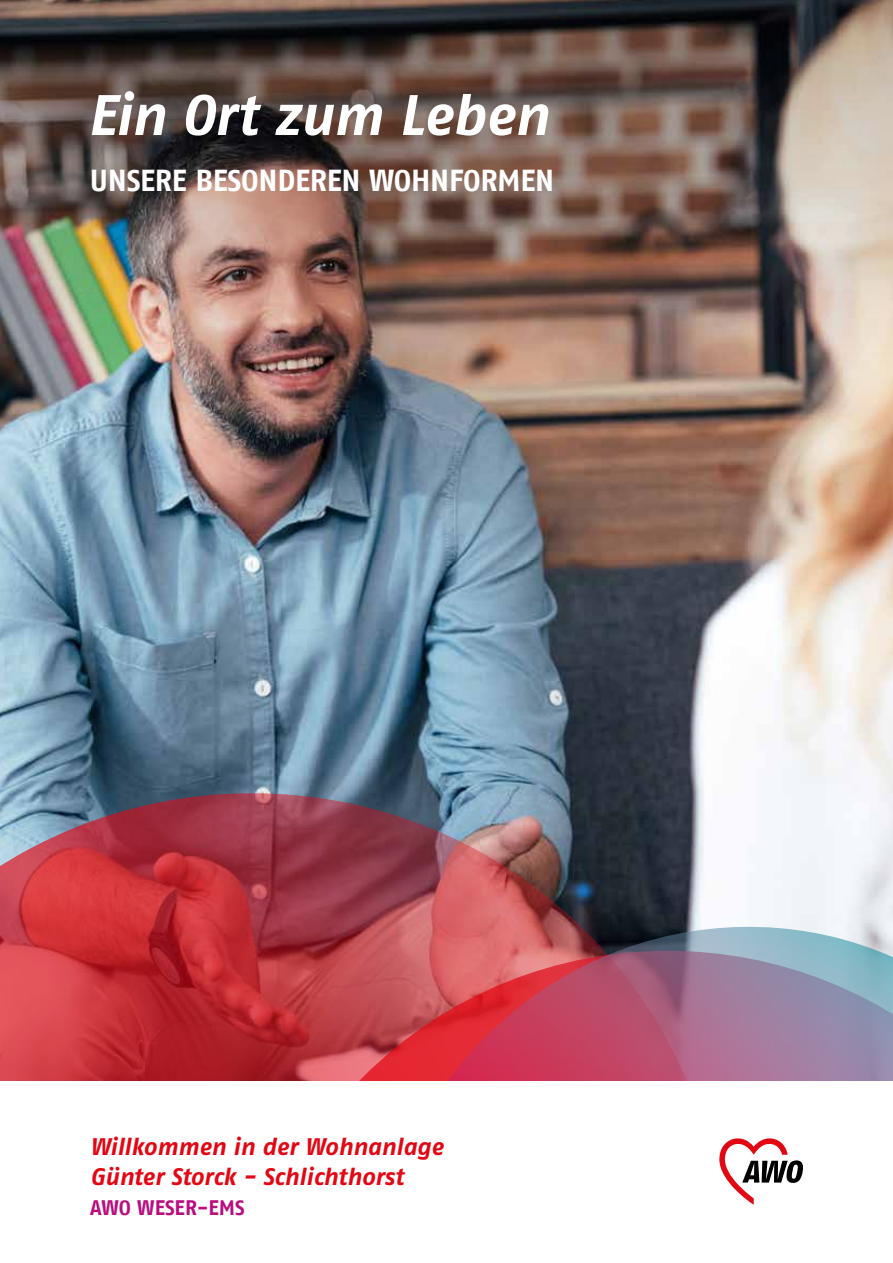
<style>
.page{position:relative;width:893px;height:1263px;background:#fff}
.page>*{position:absolute;margin:0;border:0;box-sizing:border-box;transform-origin:0 0}
.t1{font:italic 700 57px "Fago Pro";letter-spacing:-.015em;color:#fff}
.t2{font:700 30.3px "AWO Fago Office";letter-spacing:-.01em;color:#fff}
.t3{font:italic 700 24px/30px "Fago Pro";color:#e30613}
.t4{font:700 21px "AWO Fago Office";color:#b80e80}
</style>
<div class="page">
<img style="left:0;top:514px;width:893px;height:375px">
<img style="left:0;top:0;width:893px;height:514px">
<svg style="left:719px;top:1138px;width:84px;height:67px"></svg>
<img style="left:0;top:747px;width:770px;height:333px">
<svg style="left:337px;top:889px;width:556px;height:191px;background:#b16b7d"></svg>
<h1 class="t1" style="left:87px;top:81px;width:462px">Ein Ort zum Leben</h1>
<p class="t2" style="left:90px;top:162px;width:466px">UNSERE BESONDEREN WOHNFORMEN</p>
<p class="t3" style="left:90px;top:1132px;width:355px">Willkommen in der Wohnanlage<br>Günter Storck - Schlichthorst</p>
<p class="t4" style="left:90px;top:1195px;width:156px">AWO WESER-EMS</p>
</div>
